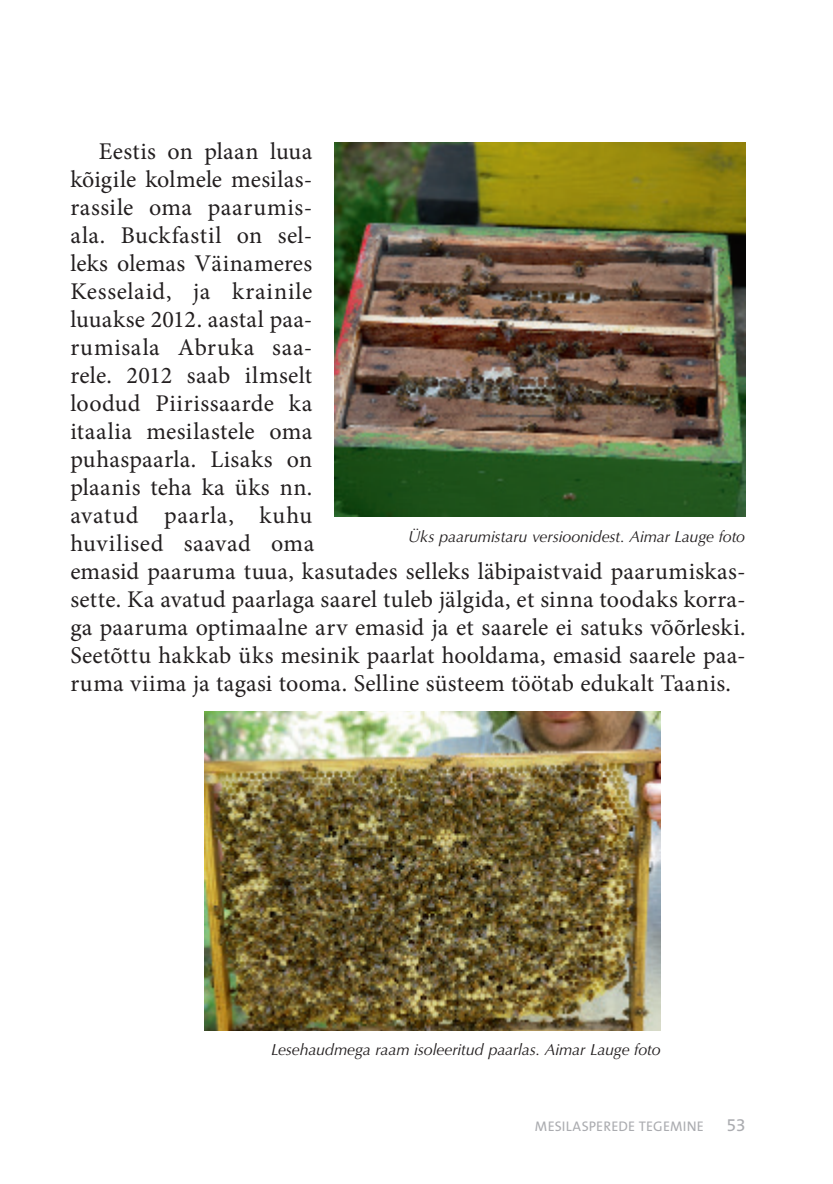
<style>
.page{position:relative;width:833px;height:1184px;background:#fff}
.page>*{position:absolute;margin:0;border:0;box-sizing:border-box;transform-origin:0 0}
.t1{font:24px/28px "Minion Pro";letter-spacing:.015em;color:#231f20}
.t2{font:italic 16px "Optima LT Std";letter-spacing:-.01em;color:#231f20}
.t3{font:14px "The Sans B5 Plain";letter-spacing:.015em;color:#abacb0}
.s1{font-size:18px}
</style>
<div class="page">
<img style="left:205px;top:711px;width:455px;height:319px">
<img style="left:335px;top:142px;width:410px;height:375px">
<p class="t1" style="left:70px;top:137px;width:676px;text-indent:28px">Eestis on plaan luua<br>kõigile kolmele mesilas-<br>rassile oma paarumis-<br>ala. Buckfastil on sel-<br>leks olemas Väinameres<br>Kesselaid, ja krainile<br>luuakse 2012. aastal paa-<br>rumisala Abruka saa-<br>rele. 2012 saab ilmselt<br>loodud Piirissaarde ka<br>itaalia mesilastele oma<br>puhaspaarla. Lisaks on<br>plaanis teha ka üks nn.<br>avatud paarla, kuhu<br>huvilised saavad oma<br>emasid paaruma tuua, kasutades selleks läbipaistvaid paarumiskas&shy;sette. Ka avatud paarlaga saarel tuleb jälgida, et sinna toodaks korra&shy;ga paaruma optimaalne arv emasid ja et saarele ei satuks võõrleski.<br>Seetõttu hakkab üks mesinik paarlat hooldama, emasid saarele paa&shy;ruma viima ja tagasi tooma. Selline süsteem töötab edukalt Taanis.</p>
<p class="t2" style="left:408px;top:527px;width:338px">Üks paarumistaru versioonidest. Aimar Lauge foto</p>
<p class="t2" style="left:271px;top:1040px;width:391px">Lesehaudmega raam isoleeritud paarlas. Aimar Lauge foto</p>
<p class="t3" style="left:535px;top:1119px;width:212px">MESILASPEREDE TEGEMINE <span class="s1">53</span></p>
</div>
